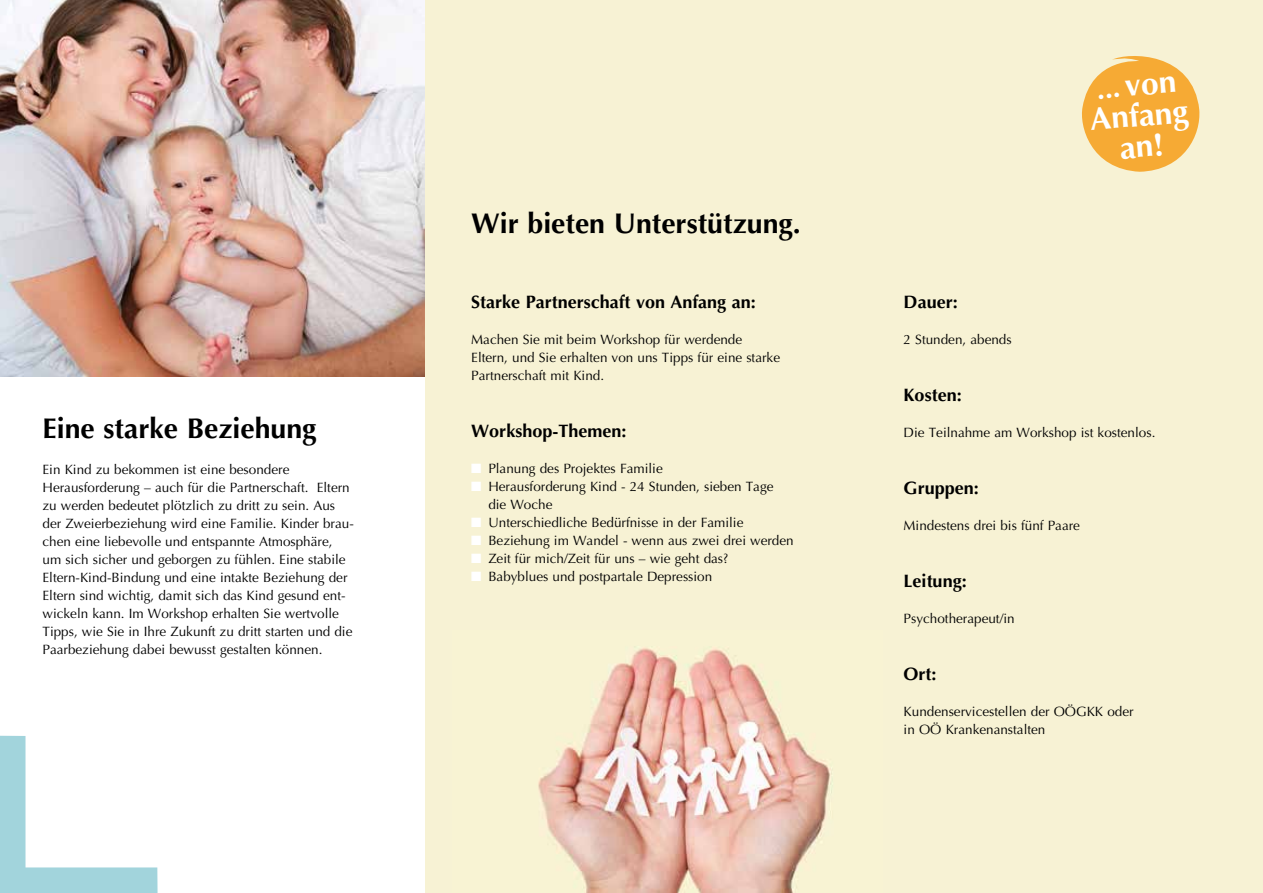
<style>
.page{position:relative;width:1263px;height:893px;background:#fff}
.page>*{position:absolute;margin:0;border:0;box-sizing:border-box;transform-origin:0 0}
.t1{font:700 31.95px/30.9px "Optima LT Std";color:#fff;text-align:center}
.t2{font:700 28.5px "Optima LT Std";color:#000}
.t3{font:700 28.05px "Optima LT Std";color:#fff}
.t4{font:700 18px "Optima LT Std";color:#000}
.t5{font:13.5px/18px "Optima LT Std";color:#000}
.s1{color:#fff}
.s2{font-size:31.95px}
</style>
<div class="page">
<img style="left:0;top:0;width:425px;height:376px">
<div style="left:0;top:867px;width:158px;height:26px;background:#a2d4dc"></div>
<div style="left:0;top:736px;width:26px;height:157px;background:#a2d4dc"></div>
<div style="left:425px;top:0;width:838px;height:893px;background:#f7f2d4"></div>
<svg style="left:1082px;top:56px;width:118px;height:116px"></svg>
<img style="left:538px;top:648px;width:295px;height:245px">
<h2 class="t2" style="left:43px;top:412px;width:275px">Eine starke Beziehung</h2>
<p class="t5" style="left:43px;top:460px;width:313px">Ein Kind zu bekommen ist eine besondere Herausforderung – auch für die Partnerschaft. Eltern zu werden bedeutet plötzlich zu dritt zu sein. Aus der Zweierbeziehung wird eine Familie. Kinder brau&shy;chen eine liebevolle und entspannte Atmosphäre, um sich sicher und geborgen zu fühlen. Eine stabile Eltern-Kind-Bindung und eine intakte Beziehung der Eltern sind wichtig, damit sich das Kind gesund ent&shy;wickeln kann. Im Workshop erhalten Sie wertvolle Tipps, wie Sie in Ihre Zukunft zu dritt starten und die Paarbeziehung dabei bewusst gestalten können.</p>
<h2 class="t2" style="left:471px;top:206px;width:331px">Wir bieten Unterstützung.</h2>
<h3 class="t4" style="left:471px;top:291px;width:286px">Starke Partnerschaft von Anfang an:</h3>
<p class="t5" style="left:471px;top:330px;width:310px">Machen Sie mit beim Workshop für werdende<br>Eltern, und Sie erhalten von uns Tipps für eine starke<br>Partnerschaft mit Kind.</p>
<h3 class="t4" style="left:471px;top:420px;width:157px">Workshop-Themen:</h3>
<p class="t5" style="left:471px;top:459px;width:193px"><span class="s1">■</span> Planung des Projektes Familie</p>
<p class="t5" style="left:488px;top:477px;width:287px;text-indent:-17px"><span class="s1">■</span> Herausforderung Kind - 24 Stunden, sieben Tage die Woche</p>
<p class="t5" style="left:471px;top:513px;width:274px"><span class="s1">■</span> Unterschiedliche Bedürfnisse in der Familie</p>
<p class="t5" style="left:471px;top:531px;width:324px"><span class="s1">■</span> Beziehung im Wandel - wenn aus zwei drei werden</p>
<p class="t5" style="left:471px;top:549px;width:259px"><span class="s1">■</span> Zeit für mich/Zeit für uns – wie geht das?</p>
<p class="t5" style="left:471px;top:567px;width:242px"><span class="s1">■</span> Babyblues und postpartale Depression</p>
<h3 class="t4" style="left:904px;top:291px;width:56px">Dauer:</h3>
<p class="t5" style="left:904px;top:331px;width:110px">2 Stunden, abends</p>
<h3 class="t3" style="left:1095px;top:73px;width:81px;rotate:-5deg">... <span class="s2">von</span></h3>
<h1 class="t1" style="left:1089px;top:104px;width:100px;rotate:-5deg">Anfang an!</h1>
<h3 class="t4" style="left:904px;top:384px;width:60px">Kosten:</h3>
<p class="t5" style="left:904px;top:424px;width:253px">Die Teilnahme am Workshop ist kostenlos.</p>
<h3 class="t4" style="left:904px;top:477px;width:77px">Gruppen:</h3>
<p class="t5" style="left:904px;top:517px;width:178px">Mindestens drei bis fünf Paare</p>
<h3 class="t4" style="left:904px;top:570px;width:65px">Leitung:</h3>
<p class="t5" style="left:904px;top:610px;width:113px">Psychotherapeut/in</p>
<h3 class="t4" style="left:904px;top:663px;width:34px">Ort:</h3>
<p class="t5" style="left:904px;top:703px;width:231px">Kundenservicestellen der OÖGKK oder in OÖ Krankenanstalten</p>
</div>
